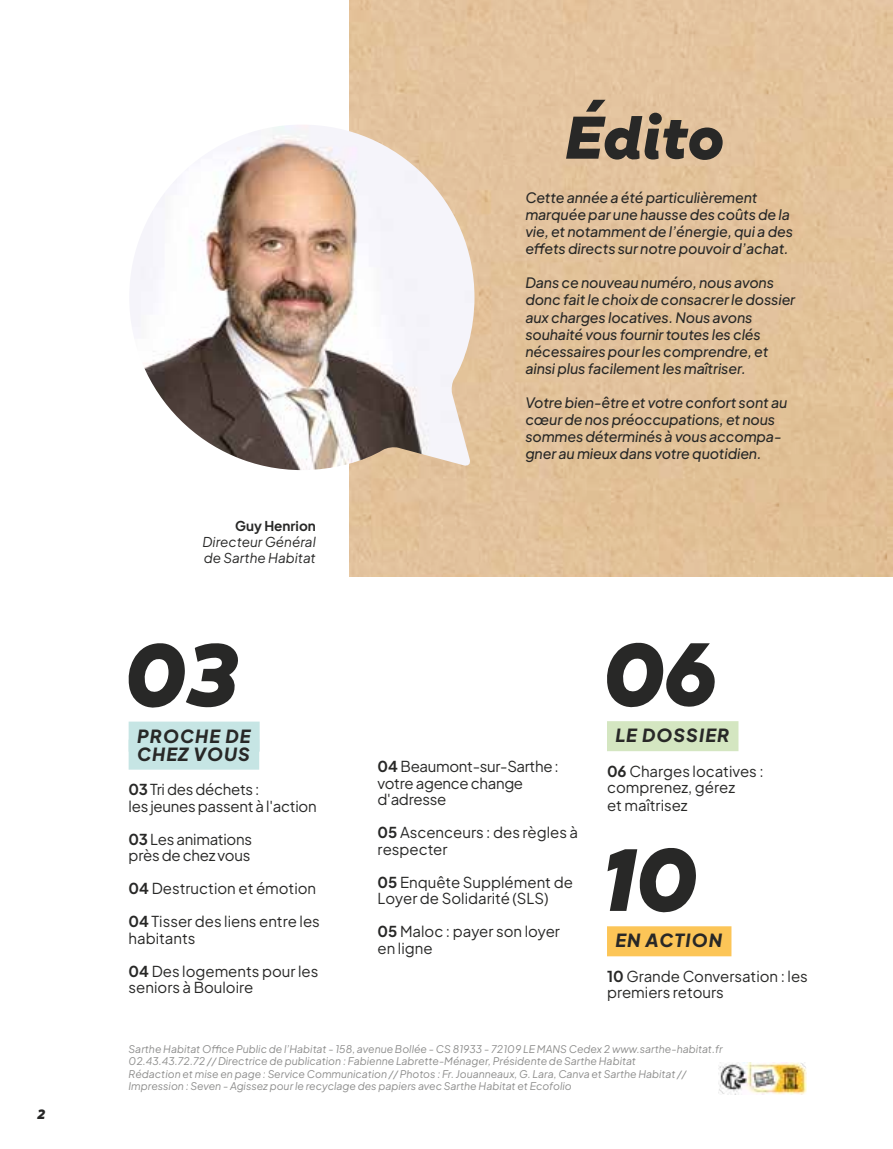
<style>
.page{position:relative;width:893px;height:1149px;background:#fff}
.page>*{position:absolute;margin:0;border:0;box-sizing:border-box;transform-origin:0 0}
.t1{font:italic 800 60px "XXII Geom";letter-spacing:-.005em;color:#282827}
.t2{font:italic 800 18px/18px "Plus Jakarta Sans";letter-spacing:.06em;color:#282827}
.t3{font:15px/16.5px "Plus Jakarta Sans";color:#282827}
.t4{font:15px/16.5px "Plus Jakarta Sans";letter-spacing:-.02em;color:#282827}
.t5{font:italic 500 14.25px/17.1px "Plus Jakarta Sans";letter-spacing:-.01em;color:#282827}
.t6{font:italic 13.5px/16.2px "Plus Jakarta Sans";color:#282827}
.t7{font:700 13.5px "Plus Jakarta Sans";color:#282827}
.t8{font:italic 800 13.5px "XXII Geom";color:#282827}
.t9{font:italic 10.5px/12.6px "Plus Jakarta Sans";color:#8e8e8d}
.s1{font-weight:700}
</style>
<div class="page">
<div style="left:349px;top:0;width:544px;height:576px;background:#e3c29b"></div>
<img style="left:130px;top:124px;width:344px;height:346px">
<div style="left:129px;top:721px;width:131px;height:30px;background:#c6e5e4"></div>
<div style="left:129px;top:739px;width:130px;height:30px;background:#c6e5e4"></div>
<svg style="left:128px;top:643px;width:110px;height:65px"></svg>
<div style="left:607px;top:721px;width:131px;height:30px;background:#d4e6c1"></div>
<svg style="left:607px;top:642px;width:108px;height:66px"></svg>
<div style="left:607px;top:926px;width:124px;height:30px;background:#fcc557"></div>
<svg style="left:607px;top:848px;width:89px;height:65px"></svg>
<img style="left:718px;top:1062px;width:89px;height:32px">
<p class="t8" style="left:38px;top:1104px;width:9px">2</p>
<p class="t7" style="left:235px;top:514px;width:82px">Guy Henrion</p>
<p class="t6" style="left:203px;top:532px;width:115px">Directeur Général de Sarthe Habitat</p>
<h1 class="t1" style="left:565px;top:96px;width:161px">Édito</h1>
<p class="t5" style="left:525px;top:187px;width:269px">Cette année a été particulièrement marquée par une hausse des coûts de la vie, et notamment de l’énergie, qui a des effets directs sur notre pouvoir d’achat.</p>
<p class="t5" style="left:525px;top:273px;width:271px">Dans ce nouveau numéro, nous avons donc fait le choix de consacrer le dossier aux charges locatives. Nous avons souhaité vous fournir toutes les clés nécessaires pour les comprendre, et ainsi plus facilement les maîtriser.</p>
<p class="t5" style="left:525px;top:392px;width:263px">Votre bien-être et votre confort sont au cœur de nos préoccupations, et nous sommes déterminés à vous accompa&shy;gner au mieux dans votre quotidien.</p>
<p class="t2" style="left:137px;top:724px;width:115px">PROCHE DE<br>CHEZ VOUS</p>
<p class="t4" style="left:129px;top:779px;width:190px"><span class="s1">03</span> Tri des déchets :<br>les jeunes passent à l'action</p>
<p class="t4" style="left:129px;top:829px;width:125px"><span class="s1">03</span> Les animations près de chez vous</p>
<p class="t3" style="left:129px;top:878px;width:189px"><span class="s1">04</span> Destruction et émotion</p>
<p class="t3" style="left:129px;top:911px;width:193px"><span class="s1">04</span> Tisser des liens entre les habitants</p>
<p class="t3" style="left:129px;top:961px;width:191px"><span class="s1">04</span> Des logements pour les seniors à Bouloire</p>
<p class="t4" style="left:378px;top:756px;width:183px"><span class="s1">04</span> Beaumont-sur-Sarthe : votre agence change d'adresse</p>
<p class="t3" style="left:378px;top:822px;width:202px"><span class="s1">05</span> Ascenceurs : des règles à respecter</p>
<p class="t3" style="left:378px;top:872px;width:197px"><span class="s1">05</span> Enquête Supplément de<br>Loyer de Solidarité (SLS)</p>
<p class="t3" style="left:378px;top:921px;width:184px"><span class="s1">05</span> Maloc : payer son loyer en ligne</p>
<p class="t2" style="left:615px;top:724px;width:115px">LE DOSSIER</p>
<p class="t3" style="left:607px;top:761px;width:158px"><span class="s1">06</span> Charges locatives : comprenez, gérez</p>
<p class="t3" style="left:607px;top:795px;width:82px">et maîtrisez</p>
<p class="t2" style="left:615px;top:929px;width:108px">EN ACTION</p>
<p class="t3" style="left:607px;top:966px;width:202px"><span class="s1">10</span> Grande Conversation : les premiers retours</p>
<p class="t9" style="left:129px;top:1040px;width:596px">Sarthe Habitat Office Public de l’Habitat - 158, avenue Bollée - CS 81933 - 72109 LE MANS Cedex 2 www.sarthe-habitat.fr 02.43.43.72.72 // Directrice de publication : Fabienne Labrette-Ménager, Présidente de Sarthe Habitat<br>Rédaction et mise en page : Service Communication // Photos : Fr. Jouanneaux, G. Lara, Canva et Sarthe Habitat // Impression : Seven - Agissez pour le recyclage des papiers avec Sarthe Habitat et Ecofolio</p>
</div>
